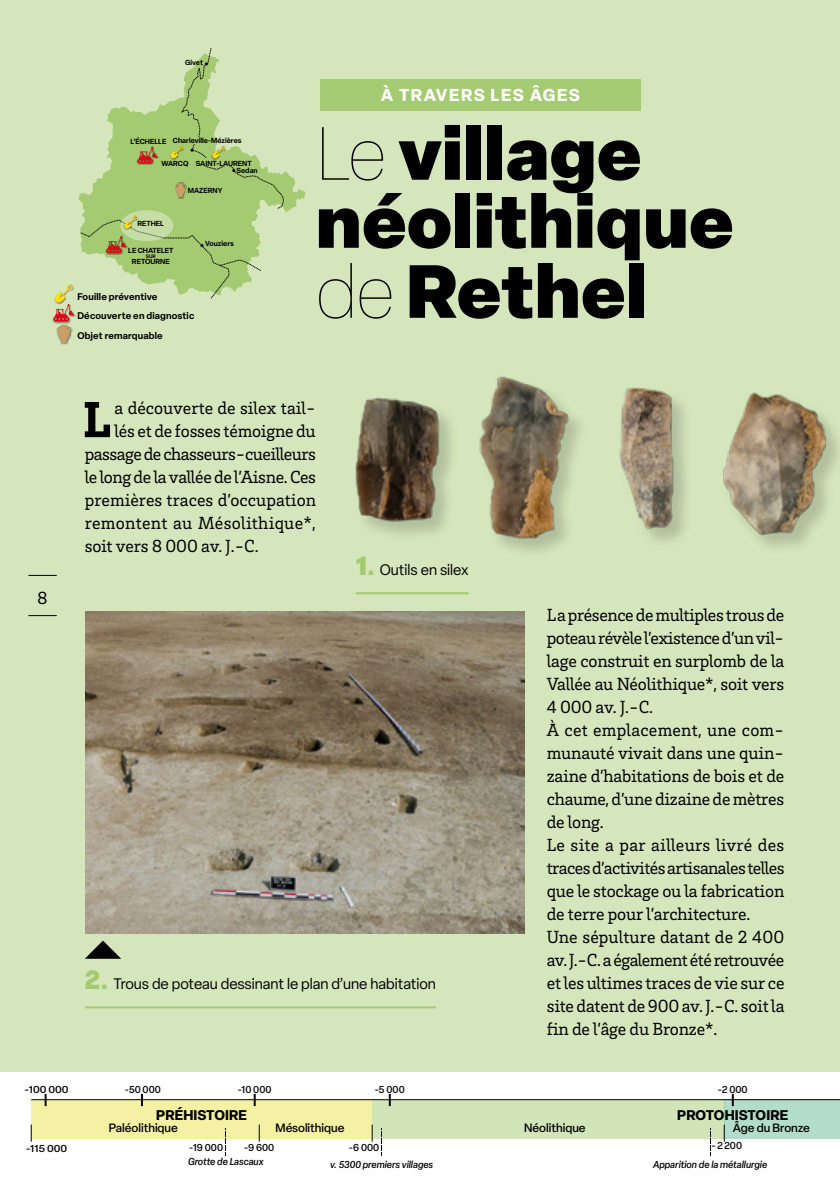
<style>
.page{position:relative;width:840px;height:1191px;background:#fff}
.page>*{position:absolute;margin:0;border:0;box-sizing:border-box;transform-origin:0 0}
.t1{font:900 74px/69px "Elza";letter-spacing:.005em;color:#000}
.t2{font:900 52px "Brix Slab";color:#000}
.t3{font:18px/23px "Brix Slab";letter-spacing:-.01em;color:#000}
.t4{font:18px "Brix Slab";letter-spacing:.015em;color:#000}
.t5{font:700 17px "Elza";letter-spacing:.09em;color:#fff}
.t6{font:15px "Elza";color:#000}
.t7{font:700 13.8px "Elza";letter-spacing:.01em;color:#000}
.t8{font:500 11.8px "Elza";color:#000}
.t9{font:italic 500 9.8px "Elza";color:#000}
.t10{font:500 9.8px "Elza";color:#000}
.t11{font:500 9.8px "Elza";color:#000;scale:1.1 1}
.t12{font:600 9.6px/19.8px "Elza";letter-spacing:.015em;color:#000}
.t13{font:600 7.2px/7px "Elza";color:#000}
.t14{font:600 5px "Elza";color:#000}
.s1{font-weight:100}
.s2{font-weight:900;font-size:26px;color:#a5cb72}
</style>
<div class="page">
<div style="left:0;top:0;width:839px;height:1071px;background:#d5e6bd"></div>
<img style="left:355px;top:376px;width:484px;height:176px">
<svg style="left:28px;top:575px;width:29px;height:1px"></svg>
<svg style="left:28px;top:615px;width:29px;height:1px"></svg>
<div style="left:320px;top:79px;width:320px;height:32px;background:#a5cb72"></div>
<svg style="left:79px;top:101px;width:226px;height:115px;fill:#a5cb72"></svg>
<svg style="left:120px;top:210px;width:53px;height:31px"></svg>
<img style="left:123px;top:215px;width:15px;height:1px">
<img style="left:136px;top:146px;width:23px;height:19px">
<svg style="left:137px;top:147px;width:21px;height:16px"></svg>
<svg style="left:170px;top:48px;width:114px;height:161px"></svg>
<img style="left:85px;top:611px;width:438px;height:322px">
<svg style="left:85px;top:940px;width:36px;height:18px"></svg>
<div style="left:31px;top:1099px;width:341px;height:40px;background:#f4f1a4"></div>
<div style="left:372px;top:1099px;width:351px;height:40px;background:#d2e5b8"></div>
<div style="left:723px;top:1099px;width:116px;height:40px;background:#b2ddca"></div>
<svg style="left:31px;top:1124px;width:1px;height:17px"></svg>
<svg style="left:259px;top:1124px;width:1px;height:17px"></svg>
<svg style="left:371px;top:1124px;width:1px;height:17px"></svg>
<svg style="left:723px;top:1124px;width:1px;height:17px"></svg>
<svg style="left:225px;top:1128px;width:1px;height:27px"></svg>
<svg style="left:381px;top:1128px;width:1px;height:27px"></svg>
<svg style="left:388px;top:1094px;width:2px;height:12px"></svg>
<svg style="left:253px;top:1094px;width:2px;height:12px"></svg>
<svg style="left:141px;top:1094px;width:2px;height:12px"></svg>
<svg style="left:45px;top:1094px;width:2px;height:12px"></svg>
<svg style="left:731px;top:1094px;width:2px;height:12px"></svg>
<hr style="left:31px;top:1099px;width:808px;height:1px;background:#000">
<img style="left:60px;top:343px;width:8px;height:2px">
<svg style="left:53px;top:216px;width:208px;height:127px"></svg>
<hr style="left:355px;top:592px;width:113px;height:2px;background:#a5cb72">
<hr style="left:85px;top:1006px;width:351px;height:2px;background:#a5cb72">
<p class="t13" style="left:185px;top:58px;width:19px">Givet</p>
<p class="t13" style="left:130px;top:138px;width:37px">L’ÉCHELLE</p>
<p class="t13" style="left:173px;top:137px;width:70px">Charleville-Mézières</p>
<p class="t13" style="left:236px;top:160px;width:23px;text-indent:-75px">WARCQ SAINT-LAURENT<br>Sedan</p>
<p class="t13" style="left:137px;top:220px;width:28px">RETHEL</p>
<p class="t13" style="left:128px;top:246px;width:47px">LE CHATELET</p>
<p class="t14" style="left:146px;top:252px;width:11px">SUR</p>
<p class="t13" style="left:132px;top:258px;width:39px">RETOURNE</p>
<p class="t13" style="left:188px;top:187px;width:36px">MAZERNY</p>
<p class="t13" style="left:205px;top:239px;width:30px">Vouziers</p>
<p class="t12" style="left:77px;top:286px;width:118px">Fouille préventive<br>Découverte en diagnostic<br>Objet remarquable</p>
<p class="t5" style="left:381px;top:83px;width:200px">À TRAVERS LES ÂGES</p>
<h1 class="t1" style="left:316px;top:116px;width:419px"><span class="s1">Le</span> village néolithique <span class="s1">de</span> Rethel</h1>
<p class="t3" style="left:37px;top:586px;width:12px">8</p>
<h2 class="t2" style="left:83px;top:385px;width:30px">L</h2>
<p class="t3" style="left:114px;top:396px;width:203px">a découverte de silex tail-</p>
<p class="t3" style="left:114px;top:419px;width:202px">lés et de fosses témoigne du</p>
<p class="t3" style="left:85px;top:442px;width:232px">passage de chasseurs-cueilleurs</p>
<p class="t3" style="left:85px;top:465px;width:233px">le long de la vallée de l’Aisne. Ces</p>
<p class="t3" style="left:85px;top:488px;width:233px">premières traces d’occupation</p>
<p class="t4" style="left:85px;top:511px;width:232px">remontent au Mésolithique*,</p>
<p class="t3" style="left:85px;top:534px;width:175px">soit vers 8 000 av. J.-C.</p>
<p class="t6" style="left:355px;top:560px;width:114px"><span class="s2">1.</span> Outils en silex</p>
<p class="t6" style="left:85px;top:974px;width:352px"><span class="s2">2.</span> Trous de poteau dessinant le plan d’une habitation</p>
<p class="t3" style="left:546px;top:603px;width:239px">La présence de multiples trous de poteau révèle l’existence d’un vil&shy;lage construit en surplomb de la<br>Vallée au Néolithique*, soit vers<br>4 000 av. J.-C.<br>À cet emplacement, une com&shy;munauté vivait dans une quin&shy;zaine d’habitations de bois et de chaume, d’une dizaine de mètres de long.<br>Le site a par ailleurs livré des traces d’activités artisanales telles que le stockage ou la fabrication de terre pour l’architecture.<br>Une sépulture datant de 2 400 av. J.-C. a également été retrouvée et les ultimes traces de vie sur ce site datent de 900 av. J.-C. soit la fin de l’âge du Bronze*.</p>
<p class="t11" style="left:25px;top:1082px;width:41px">-100 000</p>
<p class="t11" style="left:26px;top:1141px;width:39px">-115 000</p>
<p class="t10" style="left:125px;top:1082px;width:38px">-50 000</p>
<p class="t10" style="left:238px;top:1082px;width:35px">-10 000</p>
<p class="t10" style="left:374px;top:1082px;width:32px">-5 000</p>
<p class="t10" style="left:717px;top:1082px;width:31px">-2 000</p>
<p class="t7" style="left:156px;top:1105px;width:92px">PRÉHISTOIRE</p>
<p class="t8" style="left:109px;top:1119px;width:70px">Paléolithique</p>
<p class="t8" style="left:275px;top:1119px;width:70px">Mésolithique</p>
<p class="t8" style="left:524px;top:1119px;width:63px">Néolithique</p>
<p class="t7" style="left:677px;top:1105px;width:112px">PROTOHISTOIRE</p>
<p class="t8" style="left:732px;top:1119px;width:79px">Âge du Bronze</p>
<p class="t10" style="left:189px;top:1141px;width:35px">-19 000</p>
<p class="t10" style="left:244px;top:1141px;width:32px">-9 600</p>
<p class="t10" style="left:349px;top:1141px;width:32px">-6 000</p>
<p class="t10" style="left:711px;top:1138px;width:32px">- 2 200</p>
<p class="t9" style="left:188px;top:1154px;width:77px">Grotte de Lascaux</p>
<p class="t9" style="left:330px;top:1157px;width:104px">v. 5300 premiers villages</p>
<p class="t9" style="left:652px;top:1157px;width:116px">Apparition de la métallurgie</p>
</div>
